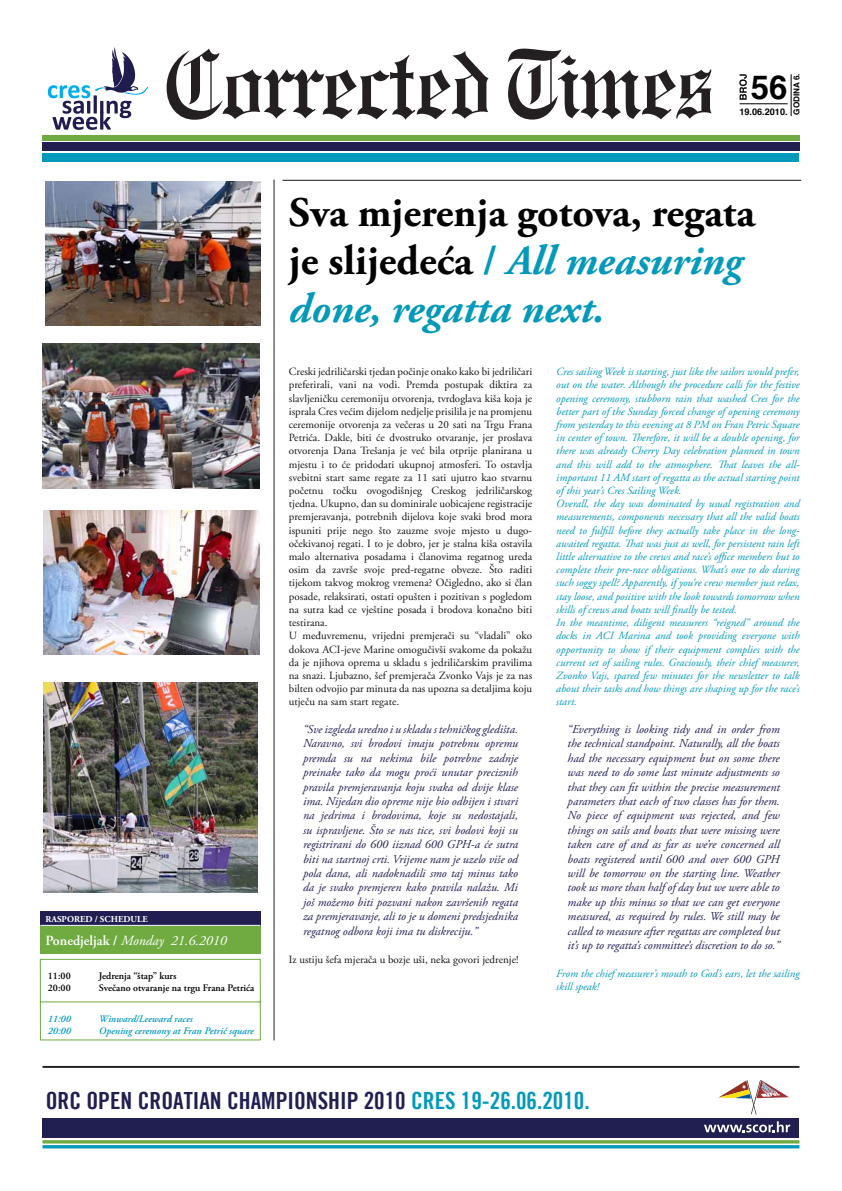
<style>
.page{position:relative;width:842px;height:1191px;background:#fff}
.page>*{position:absolute;margin:0;border:0;box-sizing:border-box;transform-origin:0 0}
.t1{font:700 42px/48.1px "Adobe Garamond Pro";color:#000}
.t2{font:700 33px "Helvetica";color:#000}
.t3{font:23.7px "Trade Gothic PF Bold Cond Twenty";color:#211f52}
.t4{font:italic 14px "Adobe Garamond Pro";color:#fff}
.t5{font:italic 12px/14.4px "Adobe Garamond Pro";color:#211f52;text-align:justify}
.t6{font:italic 11px/13.2px "Adobe Garamond Pro";color:#0399ba}
.t7{font:11px/13.2px "Adobe Garamond Pro";color:#181418}
.t8{font:italic 600 10px "Adobe Garamond Pro";color:#0399ba}
.t9{font:600 10px "Adobe Garamond Pro";color:#000}
.t10{font:700 9.1px "Helvetica";color:#000}
.t11{font:700 9px "Adobe Garamond Pro";color:#fff}
.t12{font:700 8.2px "Helvetica";color:#000}
.s1{font-weight:600;font-style:normal}
.s2{color:#0399ba}
.s3{font-style:italic;color:#0399ba}
</style>
<div class="page">
<div style="left:43px;top:135px;width:757px;height:6px;background:#70ab42"></div>
<div style="left:43px;top:143px;width:757px;height:8px;background:#211f52"></div>
<div style="left:43px;top:153px;width:756px;height:9px;background:#0399ba"></div>
<hr style="left:739px;top:103px;width:49px;height:1px;background:#241f21">
<svg style="left:167px;top:49px;width:322px;height:71px"></svg>
<svg style="left:508px;top:49px;width:204px;height:71px"></svg>
<hr style="left:790px;top:74px;width:2px;height:42px;background:#241f21">
<svg style="left:739px;top:74px;width:8px;height:26px"></svg>
<div style="left:43px;top:1117px;width:756px;height:20px;background:#211f52"></div>
<svg style="left:704px;top:1121px;width:86px;height:11px"></svg>
<hr style="left:43px;top:1140px;width:756px;height:3px;background:#70ab42">
<hr style="left:43px;top:1145px;width:756px;height:3px;background:#0099ba">
<svg style="left:718px;top:1079px;width:71px;height:35px"></svg>
<hr style="left:43px;top:1066px;width:756px;height:1px;background:#241f21">
<svg style="left:48px;top:47px;width:100px;height:83px"></svg>
<div style="left:40px;top:910px;width:220px;height:43px;background:#70ab42"></div>
<div style="left:40px;top:910px;width:220px;height:15px;background:#211f52"></div>
<svg style="left:39px;top:958px;width:222px;height:83px"></svg>
<hr style="left:40px;top:925px;width:220px;height:1px;background:#fff">
<hr style="left:283px;top:180px;width:518px;height:1px;background:#241f21">
<hr style="left:274px;top:179px;width:1px;height:861px;background:#241f21">
<img style="left:45px;top:181px;width:216px;height:144px">
<img style="left:43px;top:344px;width:216px;height:144px">
<img style="left:44px;top:510px;width:215px;height:144px">
<img style="left:43px;top:682px;width:215px;height:210px">
<p class="t11" style="left:46px;top:913px;width:104px">RASPORED / SCHEDULE</p>
<p class="t4" style="left:46px;top:932px;width:183px"><span class="s1">Ponedjeljak /</span> Monday 21.6.2010</p>
<p class="t9" style="left:48px;top:970px;width:24px">11:00</p>
<p class="t9" style="left:99px;top:970px;width:79px">Jedrenja “štap” kurs</p>
<p class="t9" style="left:48px;top:982px;width:24px">20:00</p>
<p class="t9" style="left:99px;top:982px;width:157px">Svečano otvaranje na trgu Frana Petrića</p>
<p class="t8" style="left:48px;top:1013px;width:24px">11:00</p>
<p class="t8" style="left:99px;top:1013px;width:95px">Winward/Leeward races</p>
<p class="t8" style="left:48px;top:1025px;width:24px">20:00</p>
<p class="t8" style="left:99px;top:1025px;width:157px">Opening ceremony at Fran Petrić square</p>
<p class="t12" style="left:790px;top:115px;width:43px;rotate:-90deg">GODINA 6.</p>
<h2 class="t2" style="left:751px;top:60px;width:38px">56</h2>
<p class="t10" style="left:739px;top:105px;width:50px">19.06.2010.</p>
<h1 class="t1" style="left:289px;top:189px;width:468px">Sva mjerenja gotova, regata je slijedeća <span class="s2">/</span> <span class="s3">All measuring done, regatta next.</span></h1>
<p class="t7" style="left:289px;top:365px;width:245px">Creski jedriličarski tjedan počinje onako kako bi jedriličari preferirali, vani na vodi. Premda postupak diktira za slavljeničku ceremoniju otvorenja, tvrdoglava kiša koja je isprala Cres većim dijelom nedjelje prisilila je na promjenu ceremonije otvorenja za večeras u 20 sati na Trgu Frana Petrića. Dakle, biti će dvostruko otvaranje, jer proslava otvorenja Dana Trešanja je već bila otprije planirana u mjestu i to će pridodati ukupnoj atmosferi. To ostavlja svebitni start same regate za 11 sati ujutro kao stvarnu početnu točku ovogodišnjeg Creskog jedriličarskog tjedna. Ukupno, dan su dominirale uobicajene registracije premjeravanja, potrebnih dijelova koje svaki brod mora ispuniti prije nego što zauzme svoje mjesto u dugo&shy;očekivanoj regati. I to je dobro, jer je stalna kiša ostavila malo alternativa posadama i članovima regatnog ureda osim da završe svoje pred-regatne obveze. Što raditi tijekom takvog mokrog vremena? Očigledno, ako si član posade, relaksirati, ostati opušten i pozitivan s pogledom na sutra kad ce vještine posada i brodova konačno biti testirana.<br>U međuvremenu, vrijedni premjerači su “vladali” oko dokova ACI-jeve Marine omogučivši svakome da pokažu da je njihova oprema u skladu s jedriličarskim pravilima na snazi. Ljubazno, šef premjerača Zvonko Vajs je za nas bilten odvojio par minuta da nas upozna sa detaljima koju utječu na sam start regate.</p>
<p class="t5" style="left:303px;top:722px;width:216px">“Sve izgleda uredno i u skladu s tehničkog gledišta.<br>Naravno, svi brodovi imaju potrebnu opremu premda su na nekima bile potrebne zadnje preinake tako da mogu proći unutar preciznih pravila premjeravanja koju svaka od dvije klase ima. Nijedan dio opreme nije bio odbijen i stvari na jedrima i brodovima, koje su nedostajali, su ispravljene. Što se nas tice, svi bodovi koji su registrirani do 600 iiznad 600 GPH-a će sutra biti na startnoj crti. Vrijeme nam je uzelo više od pola dana, ali nadoknadili smo taj minus tako da je svako premjeren kako pravila nalažu. Mi još možemo biti pozvani nakon završenih regata za premjeravanje, ali to je u domeni predsjednika regatnog odbora koji ima tu diskreciju.”</p>
<p class="t7" style="left:289px;top:953px;width:231px">Iz ustiju šefa mjerača u bozje uši, neka govori jedrenje!</p>
<p class="t6" style="left:556px;top:365px;width:245px">Cres sailing Week is starting, just like the sailors would prefer, out on the water. Although the procedure calls for the festive opening ceremony, stubborn rain that washed Cres for the better part of the Sunday forced change of opening ceremony from yesterday to this evening at 8 PM on Fran Petric Square in center of town. Therefore, it will be a double opening, for there was already Cherry Day celebration planned in town and this will add to the atmosphere. That leaves the all&shy;important 11 AM start of regatta as the actual starting point of this year’s Cres Sailing Week.<br>Overall, the day was dominated by usual registration and measurements, components necessary that all the valid boats need to fulfill before they actually take place in the long&shy;awaited regatta. That was just as well, for persistent rain left little alternative to the crews and race’s office members but to complete their pre-race obligations. What’s one to do during such soggy spell? Apparently, if you’re crew member just relax, stay loose, and positive with the look towards tomorrow when skills of crews and boats will finally be tested.<br>In the meantime, diligent measurers “reigned” around the docks in ACI Marina and took providing everyone with opportunity to show if their equipment complies with the current set of sailing rules. Graciously, their chief measurer, Zvonko Vajs, spared few minutes for the newsletter to talk about their tasks and how things are shaping up for the race’s start.</p>
<p class="t5" style="left:568px;top:722px;width:214px">“Everything is looking tidy and in order from the technical standpoint. Naturally, all the boats had the necessary equipment but on some there was need to do some last minute adjustments so that they can fit within the precise measurement parameters that each of two classes has for them.<br>No piece of equipment was rejected, and few things on sails and boats that were missing were taken care of and as far as we’re concerned all boats registered until 600 and over 600 GPH will be tomorrow on the starting line. Weather took us more than half of day but we were able to make up this minus so that we can get everyone measured, as required by rules. We still may be called to measure after regattas are completed but it’s up to regatta’s committee’s discretion to do so.”</p>
<p class="t6" style="left:556px;top:966px;width:245px">From the chief measurer’s mouth to God’s ears, let the sailing skill speak!</p>
<h3 class="t3" style="left:46px;top:1086px;width:545px">ORC OPEN CROATIAN CHAMPIONSHIP 2010 <span class="s2">CRES 19-26.06.2010.</span></h3>
</div>
